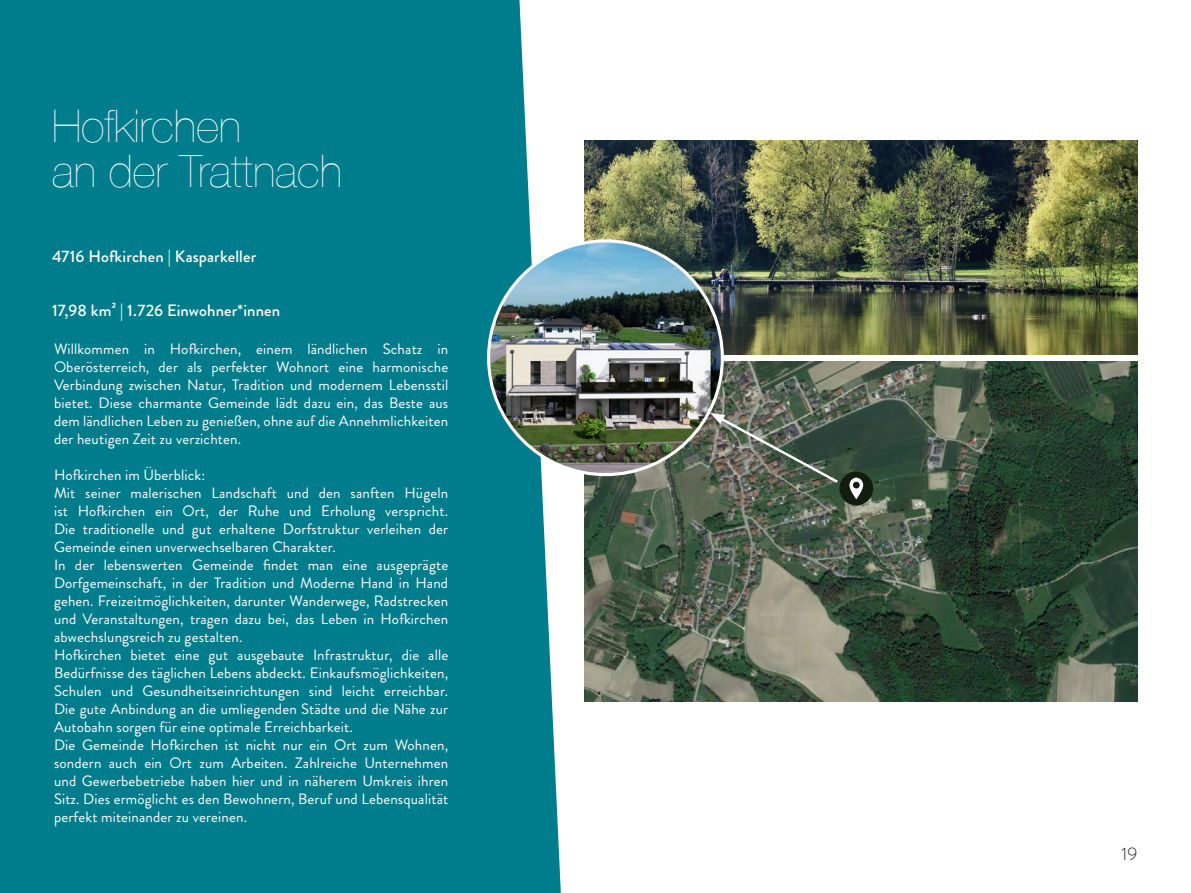
<style>
.page{position:relative;width:1191px;height:893px;background:#fff}
.page>*{position:absolute;margin:0;border:0;box-sizing:border-box;transform-origin:0 0}
.t1{font:200 45px/45px "Helvetica Neue";color:#fff}
.t2{font:300 18px "Brandon Grotesque";color:#231f20}
.t3{font:500 16.5px "Brandon Grotesque";letter-spacing:.01em;color:#fff}
.t4{font:15px/18px "Brandon Grotesque";letter-spacing:.01em;color:#fff;text-align:justify}
</style>
<div class="page">
<div style="left:0;top:0;width:561px;height:893px;background:#007d8c"></div>
<img style="left:584px;top:362px;width:553px;height:340px">
<img style="left:584px;top:141px;width:553px;height:214px">
<img style="left:488px;top:241px;width:234px;height:234px;border-radius:117px">
<svg style="left:710px;top:413px;width:130px;height:72px;background:#5f685d"></svg>
<div style="left:839px;top:472px;width:34px;height:33px;background:#111e0f;border-radius:50%"></div>
<svg style="left:849px;top:478px;width:14px;height:21px"></svg>
<h1 class="t1" style="left:52px;top:102px;width:291px">Hofkirchen<br>an der Trattnach</h1>
<p class="t3" style="left:52px;top:245px;width:206px">4716 Hofkirchen | Kasparkeller</p>
<p class="t3" style="left:52px;top:299px;width:230px">17,98 km² | 1.726 Einwohner*innen</p>
<p class="t4" style="left:54px;top:340px;width:396px">Willkommen in Hofkirchen, einem ländlichen Schatz in Oberösterreich, der als perfekter Wohnort eine harmonische Verbindung zwischen Natur, Tradition und modernem Lebensstil bietet. Diese charmante Gemeinde lädt dazu ein, das Beste aus dem ländlichen Leben zu genießen, ohne auf die Annehmlichkeiten der heutigen Zeit zu verzichten.</p>
<p class="t4" style="left:54px;top:466px;width:396px;text-align:left">Hofkirchen im Überblick:<br>Mit seiner malerischen Landschaft und den sanften Hügeln ist Hofkirchen ein Ort, der Ruhe und Erholung verspricht.<br>Die traditionelle und gut erhaltene Dorfstruktur verleihen der Gemeinde einen unverwechselbaren Charakter.<br>In der lebenswerten Gemeinde findet man eine ausgeprägte Dorfgemeinschaft, in der Tradition und Moderne Hand in Hand gehen. Freizeitmöglichkeiten, darunter Wanderwege, Radstrecken und Veranstaltungen, tragen dazu bei, das Leben in Hofkirchen abwechslungsreich zu gestalten.<br>Hofkirchen bietet eine gut ausgebaute Infrastruktur, die alle Bedürfnisse des täglichen Lebens abdeckt. Einkaufsmöglichkeiten, Schulen und Gesundheitseinrichtungen sind leicht erreichbar.<br>Die gute Anbindung an die umliegenden Städte und die Nähe zur Autobahn sorgen für eine optimale Erreichbarkeit.<br>Die Gemeinde Hofkirchen ist nicht nur ein Ort zum Wohnen, sondern auch ein Ort zum Arbeiten. Zahlreiche Unternehmen und Gewerbebetriebe haben hier und in näherem Umkreis ihren Sitz. Dies ermöglicht es den Bewohnern, Beruf und Lebensqualität perfekt miteinander zu vereinen.</p>
<p class="t2" style="left:1121px;top:841px;width:17px">19</p>
</div>
